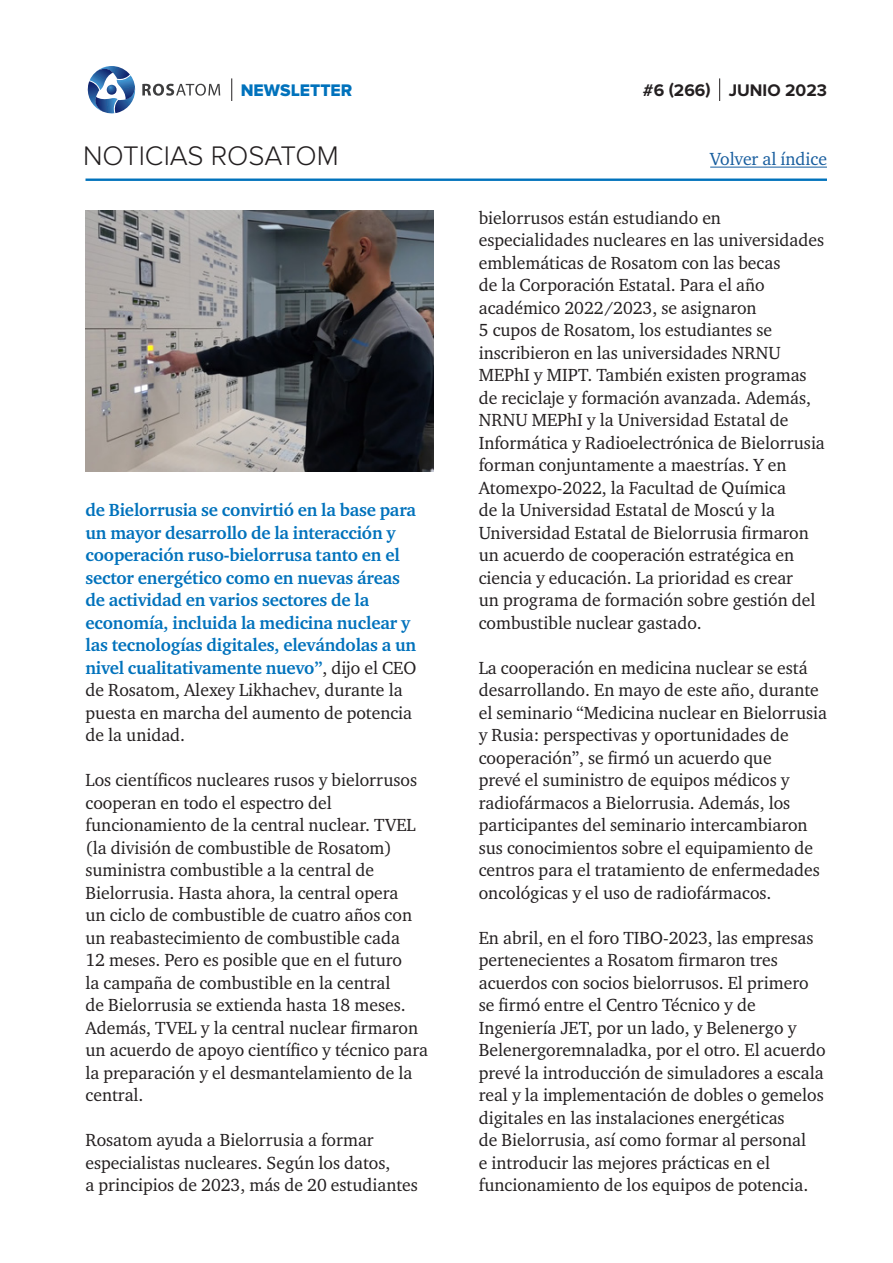
<style>
.page{position:relative;width:893px;height:1263px;background:#fff}
.page>*{position:absolute;margin:0;border:0;box-sizing:border-box;transform-origin:0 0}
.t1{font:300 27.9px "Proxima Nova";color:#231f20}
.main_text{font:18px/22.5px "Charter ITC";color:#231f20}
.main_text-2{font:700 18px/22.5px "Charter ITC";letter-spacing:-.01em;color:#0072bc}
.t2{font:18px "Charter ITC";color:#175d9e}
.t3{font:700 17.4px "Proxima Nova";color:#231f20}
.t4{font:17.4px "Proxima Nova Extrabld";color:#0072bc}
.s1{font-weight:400;color:#231f20}
</style>
<div class="page">
<hr style="left:86px;top:179px;width:741px;height:2px;background:#0072bc">
<svg style="left:87px;top:66px;width:49px;height:48px"></svg>
<svg style="left:142px;top:84px;width:78px;height:12px"></svg>
<svg style="left:231px;top:78px;width:1px;height:23px"></svg>
<hr style="left:710px;top:167px;width:117px;height:1px;background:#175d9e">
<svg style="left:719px;top:78px;width:1px;height:23px"></svg>
<img style="left:86px;top:210px;width:348px;height:261px">
<p class="t4" style="left:241px;top:80px;width:113px">NEWSLETTER</p>
<h1 class="t1" style="left:83px;top:140px;width:257px">NOTICIAS ROSATOM</h1>
<p class="main_text-2" style="left:86px;top:499px;width:332px">de Bielorrusia se convirtió en la base para un mayor desarrollo de la interacción y cooperación ruso-bielorrusa tanto en el sector energético como en nuevas áreas de actividad en varios sectores de la economía, incluida la medicina nuclear y las tecnologías digitales, elevándolas a un nivel cualitativamente nuevo”<span class="s1">, dijo el CEO de Rosatom, Alexey Likhachev, durante la puesta en marcha del aumento de potencia de la unidad.</span></p>
<p class="main_text" style="left:86px;top:769px;width:344px">Los científicos nucleares rusos y bielorrusos cooperan en todo el espectro del funcionamiento de la central nuclear. TVEL (la división de combustible de Rosatom) suministra combustible a la central de Bielorrusia. Hasta ahora, la central opera<br>un ciclo de combustible de cuatro años con un reabastecimiento de combustible cada<br>12 meses. Pero es posible que en el futuro<br>la campaña de combustible en la central<br>de Bielorrusia se extienda hasta 18 meses.<br>Además, TVEL y la central nuclear firmaron un acuerdo de apoyo científico y técnico para la preparación y el desmantelamiento de la central.</p>
<p class="main_text" style="left:86px;top:1129px;width:334px">Rosatom ayuda a Bielorrusia a formar especialistas nucleares. Según los datos,<br>a principios de 2023, más de 20 estudiantes</p>
<p class="t3" style="left:643px;top:80px;width:186px">#6 (266) JUNIO 2023</p>
<p class="t2" style="left:710px;top:148px;width:118px">Volver al índice</p>
<p class="main_text" style="left:479px;top:206px;width:348px">bielorrusos están estudiando en especialidades nucleares en las universidades emblemáticas de Rosatom con las becas<br>de la Corporación Estatal. Para el año académico 2022/2023, se asignaron<br>5 cupos de Rosatom, los estudiantes se inscribieron en las universidades NRNU MEPhI y MIPT. También existen programas de reciclaje y formación avanzada. Además, NRNU MEPhI y la Universidad Estatal de Informática y Radioelectrónica de Bielorrusia forman conjuntamente a maestrías. Y en Atomexpo‑2022, la Facultad de Química<br>de la Universidad Estatal de Moscú y la Universidad Estatal de Bielorrusia firmaron un acuerdo de cooperación estratégica en ciencia y educación. La prioridad es crear<br>un programa de formación sobre gestión del combustible nuclear gastado.</p>
<p class="main_text" style="left:479px;top:656px;width:350px">La cooperación en medicina nuclear se está desarrollando. En mayo de este año, durante el seminario “Medicina nuclear en Bielorrusia y Rusia: perspectivas y oportunidades de cooperación”, se firmó un acuerdo que<br>prevé el suministro de equipos médicos y radiofármacos a Bielorrusia. Además, los participantes del seminario intercambiaron sus conocimientos sobre el equipamiento de centros para el tratamiento de enfermedades oncológicas y el uso de radiofármacos.</p>
<p class="main_text" style="left:479px;top:926px;width:348px">En abril, en el foro TIBO‑2023, las empresas pertenecientes a Rosatom firmaron tres acuerdos con socios bielorrusos. El primero se firmó entre el Centro Técnico y de Ingeniería JET, por un lado, y Belenergo y Belenergoremnaladka, por el otro. El acuerdo prevé la introducción de simuladores a escala real y la implementación de dobles o gemelos digitales en las instalaciones energéticas<br>de Bielorrusia, así como formar al personal<br>e introducir las mejores prácticas en el funcionamiento de los equipos de potencia.</p>
</div>
